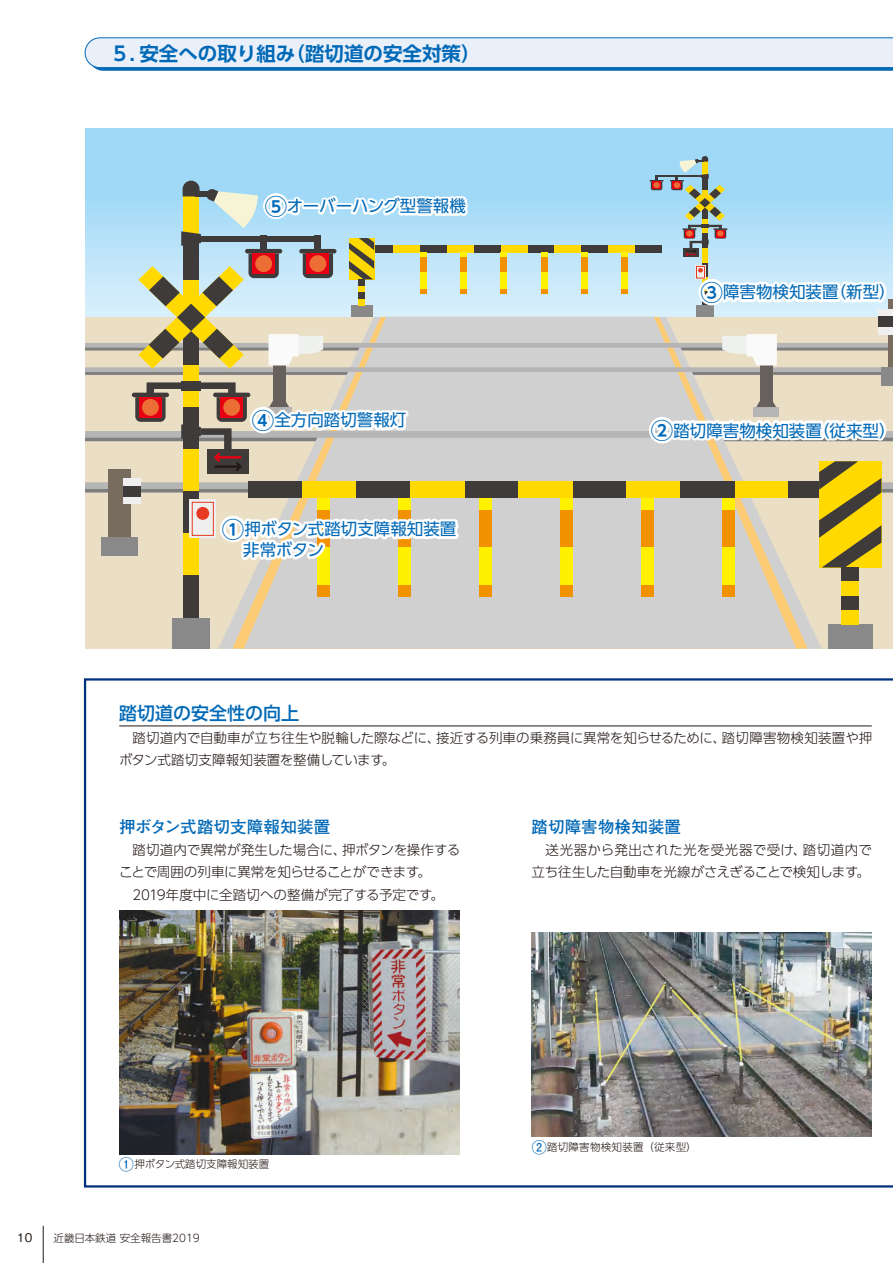
<style>
.page{position:relative;width:893px;height:1263px;background:#fff}
.page>*{position:absolute;margin:0;border:0;box-sizing:border-box;transform-origin:0 0}
.t1{font:700 19.5px "UD Shin Go Pro De";color:#0069b7}
.t2{font:500 18px "UD Shin Go Pro";color:#0069b7}
.t3{font:16.5px/21px "UD Shin Go Pro";color:#0069b7}
.t4{font:700 16.5px "Futo Go B101 Pro";color:#0069b7}
.t5{font:300 13.5px/22.5px "UD Shin Go Pro";letter-spacing:-.005em;color:#231916}
.t6{font:500 12px "Gothic BBB Pro";color:#231916}
.t7{font:300 10.5px "UD Shin Go Pro";color:#231916}
.t8{font:300 10.5px "UD Shin Go Pro";letter-spacing:.025em;color:#231916}
.s1{font-family:"UD Shin Go Pro De";font-weight:700;font-size:22.5px}
.s2{font-family:"Futo Go B101 Pro";font-weight:700;font-size:15px;color:#0069b7}
</style>
<div class="page">
<hr style="left:43px;top:1226px;width:1px;height:37px;background:#231916">
<svg style="left:85px;top:128px;width:808px;height:189px"></svg>
<div style="left:85px;top:317px;width:808px;height:332px;background:#eadfc5"></div>
<div style="left:85px;top:346px;width:808px;height:5px;background:#7e7e7e"></div>
<div style="left:85px;top:370px;width:808px;height:5px;background:#7e7e7e"></div>
<div style="left:85px;top:435px;width:808px;height:6px;background:#7e7e7e"></div>
<div style="left:85px;top:486px;width:808px;height:6px;background:#7e7e7e"></div>
<svg style="left:232px;top:350px;width:576px;height:299px"></svg>
<svg style="left:244px;top:317px;width:552px;height:332px;fill:#d0d0d1"></svg>
<div style="left:85px;top:343px;width:808px;height:5px;background:#b5b5b6"></div>
<div style="left:85px;top:367px;width:808px;height:5px;background:#b5b5b6"></div>
<div style="left:85px;top:431px;width:808px;height:7px;background:#b5b5b6"></div>
<div style="left:85px;top:482px;width:808px;height:7px;background:#b5b5b6"></div>
<div style="left:248px;top:481px;width:54px;height:17px;background:#3f3b3a"></div>
<div style="left:302px;top:481px;width:54px;height:17px;background:#ffd900"></div>
<div style="left:356px;top:481px;width:54px;height:17px;background:#3f3b3a"></div>
<div style="left:410px;top:481px;width:54px;height:17px;background:#ffd900"></div>
<div style="left:464px;top:481px;width:54px;height:17px;background:#3f3b3a"></div>
<div style="left:518px;top:481px;width:54px;height:17px;background:#ffd900"></div>
<div style="left:572px;top:481px;width:54px;height:17px;background:#3f3b3a"></div>
<div style="left:626px;top:481px;width:54px;height:17px;background:#ffd900"></div>
<div style="left:680px;top:481px;width:54px;height:17px;background:#3f3b3a"></div>
<div style="left:734px;top:481px;width:54px;height:17px;background:#ffd900"></div>
<div style="left:788px;top:481px;width:54px;height:17px;background:#3f3b3a"></div>
<div style="left:828px;top:624px;width:45px;height:25px;background:#898989"></div>
<svg style="left:819px;top:461px;width:62px;height:106px"></svg>
<div style="left:842px;top:567px;width:17px;height:15px;background:#3f3b3a"></div>
<div style="left:842px;top:582px;width:17px;height:14px;background:#ffd900"></div>
<div style="left:842px;top:596px;width:17px;height:14px;background:#3f3b3a"></div>
<div style="left:842px;top:610px;width:17px;height:14px;background:#ffd900"></div>
<div style="left:317px;top:498px;width:12px;height:98px;background:#f29200"></div>
<div style="left:317px;top:498px;width:12px;height:11px;background:#fff100"></div>
<div style="left:317px;top:547px;width:12px;height:38px;background:#fff100"></div>
<div style="left:398px;top:498px;width:12px;height:98px;background:#f29200"></div>
<div style="left:398px;top:498px;width:12px;height:11px;background:#fff100"></div>
<div style="left:398px;top:547px;width:12px;height:38px;background:#fff100"></div>
<div style="left:479px;top:498px;width:12px;height:98px;background:#f29200"></div>
<div style="left:479px;top:498px;width:12px;height:11px;background:#fff100"></div>
<div style="left:479px;top:547px;width:12px;height:38px;background:#fff100"></div>
<div style="left:560px;top:498px;width:12px;height:98px;background:#f29200"></div>
<div style="left:560px;top:498px;width:12px;height:11px;background:#fff100"></div>
<div style="left:560px;top:547px;width:12px;height:38px;background:#fff100"></div>
<div style="left:641px;top:498px;width:12px;height:98px;background:#f29200"></div>
<div style="left:641px;top:498px;width:12px;height:11px;background:#fff100"></div>
<div style="left:641px;top:547px;width:12px;height:38px;background:#fff100"></div>
<div style="left:722px;top:498px;width:12px;height:98px;background:#f29200"></div>
<div style="left:722px;top:498px;width:12px;height:11px;background:#fff100"></div>
<div style="left:722px;top:547px;width:12px;height:38px;background:#fff100"></div>
<div style="left:635px;top:245px;width:27px;height:7px;background:#3f3b3a"></div>
<div style="left:608px;top:245px;width:27px;height:7px;background:#ffd900"></div>
<div style="left:581px;top:245px;width:27px;height:7px;background:#3f3b3a"></div>
<div style="left:554px;top:245px;width:27px;height:7px;background:#ffd900"></div>
<div style="left:527px;top:245px;width:27px;height:7px;background:#3f3b3a"></div>
<div style="left:501px;top:245px;width:26px;height:7px;background:#ffd900"></div>
<div style="left:474px;top:245px;width:27px;height:7px;background:#3f3b3a"></div>
<div style="left:622px;top:252px;width:6px;height:42px;background:#f29200"></div>
<svg style="left:622px;top:252px;width:6px;height:5px"></svg>
<div style="left:622px;top:273px;width:6px;height:16px;background:#fff100"></div>
<div style="left:581px;top:252px;width:7px;height:42px;background:#f29200"></div>
<svg style="left:581px;top:252px;width:7px;height:5px"></svg>
<div style="left:581px;top:273px;width:7px;height:16px;background:#fff100"></div>
<div style="left:541px;top:252px;width:6px;height:42px;background:#f29200"></div>
<svg style="left:541px;top:252px;width:6px;height:5px"></svg>
<div style="left:541px;top:273px;width:6px;height:16px;background:#fff100"></div>
<div style="left:501px;top:252px;width:6px;height:42px;background:#f29200"></div>
<svg style="left:501px;top:252px;width:6px;height:5px"></svg>
<div style="left:501px;top:273px;width:6px;height:16px;background:#fff100"></div>
<div style="left:183px;top:365px;width:16px;height:42px;background:#ffd900"></div>
<div style="left:183px;top:449px;width:16px;height:42px;background:#ffd900"></div>
<div style="left:183px;top:491px;width:16px;height:43px;background:#3f3b3a"></div>
<div style="left:183px;top:534px;width:16px;height:42px;background:#ffd900"></div>
<div style="left:183px;top:576px;width:16px;height:42px;background:#3f3b3a"></div>
<div style="left:172px;top:618px;width:38px;height:31px;background:#898989"></div>
<div style="left:207px;top:449px;width:42px;height:25px;background:#3f3b3a"></div>
<div style="left:190px;top:500px;width:26px;height:38px;background:#efeff0"></div>
<div style="left:196px;top:507px;width:13px;height:13px;background:#e83922;border-radius:50%"></div>
<div style="left:181px;top:381px;width:20px;height:9px;background:#3f3b3a"></div>
<hr style="left:132px;top:393px;width:37px;height:4px;background:#3f3b3a;border-radius:2px">
<div style="left:192px;top:502px;width:22px;height:34px;border:1px solid #e83922"></div>
<div style="left:696px;top:306px;width:18px;height:11px;background:#898989"></div>
<hr style="left:655px;top:175px;width:48px;height:2px;background:#3f3b3a">
<svg style="left:649px;top:175px;width:15px;height:15px"></svg>
<svg style="left:652px;top:182px;width:9px;height:7px"></svg>
<div style="left:653px;top:182px;width:7px;height:6px;background:#ed6e35;border-radius:50%"></div>
<div style="left:760px;top:344px;width:12px;height:65px;background:#66615d"></div>
<svg style="left:722px;top:334px;width:55px;height:31px"></svg>
<div style="left:273px;top:344px;width:12px;height:65px;background:#66615d"></div>
<div style="left:888px;top:300px;width:5px;height:68px;background:#776c5d"></div>
<div style="left:881px;top:367px;width:12px;height:19px;background:#898989"></div>
<div style="left:878px;top:309px;width:15px;height:26px;background:#efeff0"></div>
<div style="left:878px;top:317px;width:15px;height:10px;background:#3f3b3a"></div>
<div style="left:108px;top:469px;width:22px;height:68px;background:#776c5d"></div>
<div style="left:101px;top:537px;width:36px;height:18px;background:#898989"></div>
<div style="left:123px;top:478px;width:18px;height:26px;background:#efeff0"></div>
<div style="left:123px;top:486px;width:18px;height:10px;background:#3f3b3a"></div>
<svg style="left:138px;top:162px;width:340px;height:207px"></svg>
<svg style="left:135px;top:382px;width:276px;height:91px"></svg>
<svg style="left:220px;top:501px;width:241px;height:63px"></svg>
<svg style="left:645px;top:390px;width:244px;height:56px"></svg>
<svg style="left:670px;top:156px;width:219px;height:152px"></svg>
<svg style="left:85px;top:37px;width:808px;height:34px"></svg>
<img style="left:84px;top:678px;width:809px;height:509px">
<h1 class="t1" style="left:110px;top:38px;width:372px">５．安全への取り組み（踏切道の安全対策）</h1>
<p class="t3" style="left:265px;top:195px;width:203px"><span class="s1">⑤</span>オーバーハング型警報機</p>
<p class="t3" style="left:252px;top:409px;width:156px"><span class="s1">④</span>全方向踏切警報灯</p>
<p class="t3" style="left:243px;top:518px;width:215px;text-indent:-21px"><span class="s1">①</span>押ボタン式踏切支障報知装置非常ボタン</p>
<p class="t3" style="left:700px;top:281px;width:197px"><span class="s1">③</span>障害物検知装置（新型）</p>
<p class="t3" style="left:651px;top:419px;width:246px"><span class="s1">②</span>踏切障害物検知装置（従来型）</p>
<h2 class="t2" style="left:119px;top:698px;width:182px">踏切道の安全性の向上</h2>
<p class="t5" style="left:119px;top:726px;width:755px">　踏切道内で自動車が立ち往生や脱輪した際などに、接近する列車の乗務員に異常を知らせるために、踏切障害物検知装置や押ボタン式踏切支障報知装置を整備しています。</p>
<p class="t4" style="left:119px;top:814px;width:213px">押ボタン式踏切支障報知装置</p>
<p class="t5" style="left:119px;top:838px;width:343px">　踏切道内で異常が発生した場合に、押ボタンを操作することで周囲の列車に異常を知らせることができます。　2019年度中に全踏切への整備が完了する予定です。</p>
<p class="t4" style="left:532px;top:814px;width:151px">踏切障害物検知装置</p>
<p class="t5" style="left:532px;top:838px;width:342px">　送光器から発出された光を受光器で受け、踏切道内で立ち往生した自動車を光線がさえぎることで検知します。</p>
<p class="t7" style="left:119px;top:1156px;width:152px"><span class="s2">①</span>押ボタン式踏切支障報知装置</p>
<p class="t6" style="left:17px;top:1227px;width:17px">10</p>
<p class="t7" style="left:54px;top:1229px;width:148px">近畿日本鉄道 安全報告書2019</p>
<p class="t8" style="left:532px;top:1139px;width:167px"><span class="s2">②</span>踏切障害物検知装置（従来型）</p>
</div>
